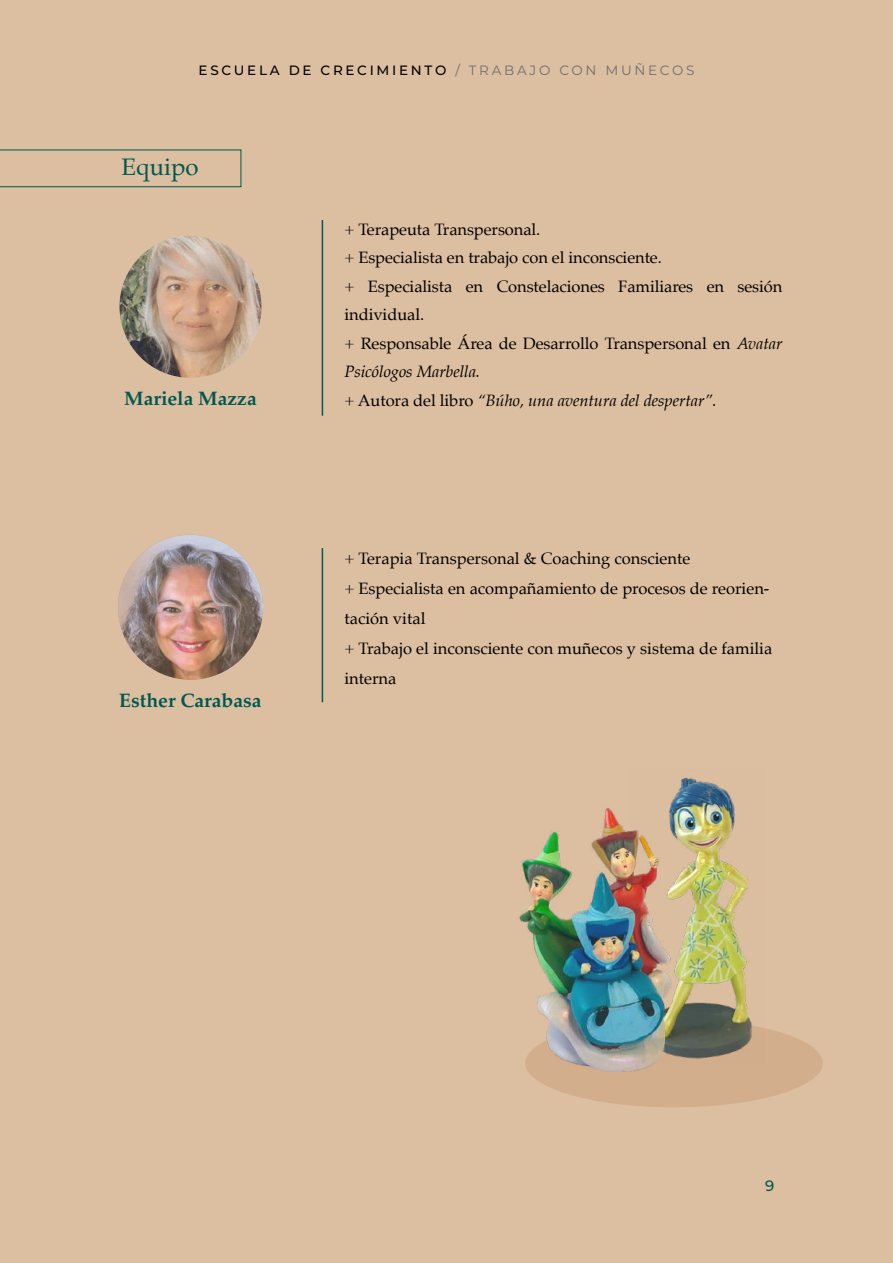
<style>
.page{position:relative;width:893px;height:1263px;background:#dcbea0}
.page>*{position:absolute;margin:0;border:0;box-sizing:border-box;transform-origin:0 0}
.t1{font:24px "Palatino";color:#005850}
.t2{font:700 19.5px "Palatino";color:#005850}
.t3{font:16.5px/28.5px "Palatino";letter-spacing:-.005em;color:#000}
.t4{font:500 15px "Montserrat";color:#005850}
.t5{font:500 13.5px "Montserrat";letter-spacing:.2em;color:#000}
.s1{font-weight:400;color:#706f6f}
.s2{font-style:italic}
</style>
<div class="page">
<svg style="left:0;top:150px;width:241px;height:37px"></svg>
<img style="left:118px;top:535px;width:145px;height:145px;border-radius:72px">
<hr style="left:322px;top:220px;width:1px;height:196px;background:#005850">
<hr style="left:322px;top:548px;width:1px;height:154px;background:#005850">
<img style="left:119px;top:236px;width:143px;height:142px;border-radius:71px">
<div style="left:525px;top:1019px;width:298px;height:88px;background:#d2ae8c;border-radius:50%"></div>
<img style="left:672px;top:777px;width:81px;height:282px">
<img style="left:519px;top:801px;width:164px;height:270px">
<p class="t5" style="left:199px;top:61px;width:497px">ESCUELA DE CRECIMIENTO <span class="s1">/ TRABAJO CON MUÑECOS</span></p>
<h1 class="t1" style="left:122px;top:147px;width:79px">Equipo</h1>
<p class="t2" style="left:124px;top:381px;width:134px">Mariela Mazza</p>
<p class="t2" style="left:119px;top:684px;width:144px">Esther Carabasa</p>
<p class="t3" style="left:344px;top:215px;width:439px">+ Terapeuta Transpersonal.<br>+ Especialista en trabajo con el inconsciente.<br>+ Especialista en Constelaciones Familiares en sesión individual.<br>+ Responsable Área de Desarrollo Transpersonal en <span class="s2">Avatar Psicólogos Marbella.<br></span>+ Autora del libro <span class="s2">“Búho, una aventura del despertar”.</span></p>
<p class="t3" style="left:344px;top:543px;width:429px;line-height:30px">+ Terapia Transpersonal &amp; Coaching consciente<br>+ Especialista en acompañamiento de procesos de reorien&shy;tación vital<br>+ Trabajo el inconsciente con muñecos y sistema de familia interna</p>
<p class="t4" style="left:765px;top:1175px;width:11px">9</p>
</div>
